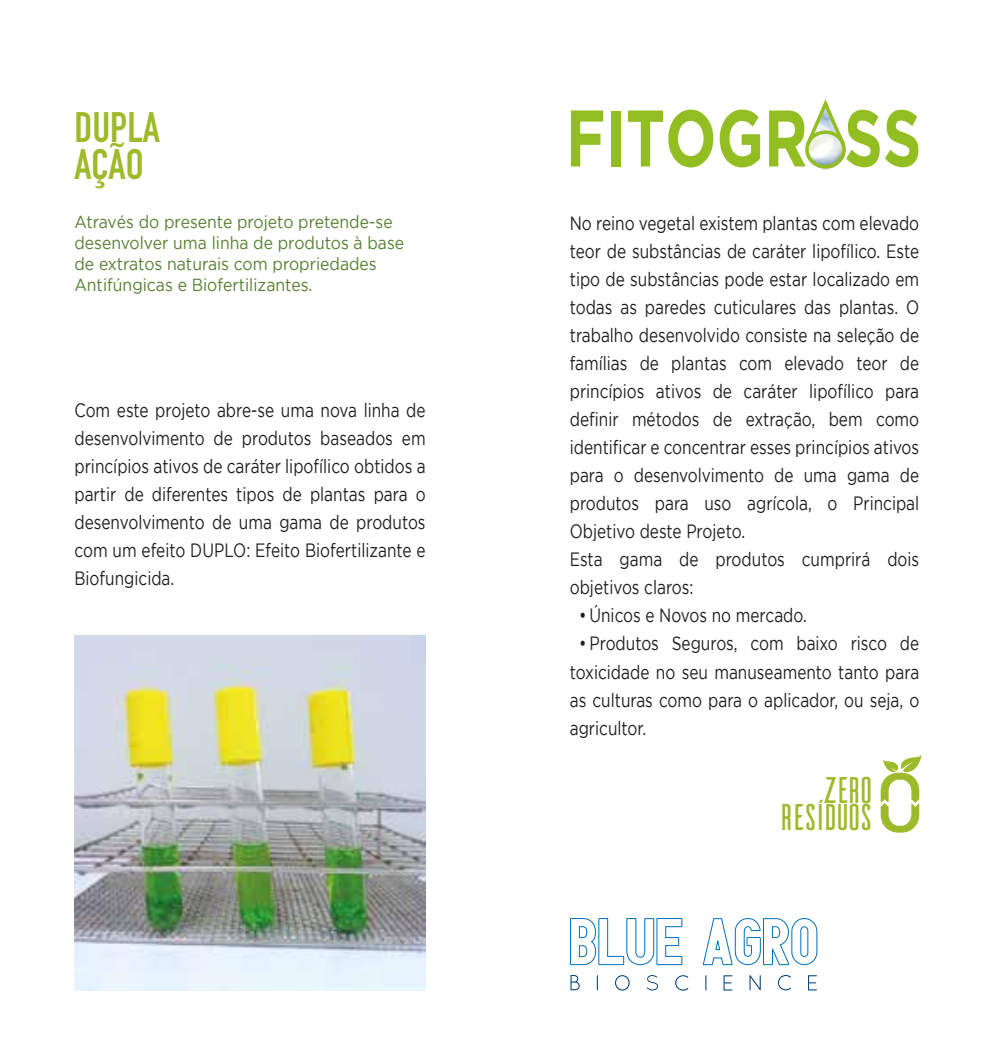
<style>
.page{position:relative;width:993px;height:1042px;background:#fff}
.page>*{position:absolute;margin:0;border:0;box-sizing:border-box;transform-origin:0 0}
.t1{font:700 42px/36.8px "DIN Condensed";color:#9dba2a}
.t2{font:37.1px/27.7px "Ailerons";letter-spacing:-.28em;color:#9dba2a;text-align:right}
.t3{font:19.25px/28px "Gotham";color:#1d1d1b;text-align:justify;scale:.8 1}
.t4{font:17.5px/21px "Gotham";color:#547f2e;scale:.9 1}
</style>
<div class="page">
<svg style="left:570px;top:975px;width:9px;height:15px"></svg>
<svg style="left:596px;top:975px;width:1px;height:15px"></svg>
<svg style="left:615px;top:975px;width:14px;height:15px"></svg>
<svg style="left:646px;top:975px;width:12px;height:15px"></svg>
<svg style="left:675px;top:975px;width:13px;height:15px"></svg>
<svg style="left:570px;top:918px;width:112px;height:47px"></svg>
<svg style="left:702px;top:918px;width:115px;height:72px"></svg>
<svg style="left:570px;top:110px;width:33px;height:56px"></svg>
<div style="left:611px;top:110px;width:9px;height:56px;background:#93be21"></div>
<svg style="left:627px;top:110px;width:35px;height:56px"></svg>
<svg style="left:668px;top:110px;width:45px;height:57px"></svg>
<svg style="left:719px;top:110px;width:40px;height:57px"></svg>
<svg style="left:769px;top:99px;width:149px;height:68px"></svg>
<div style="left:805px;top:130px;width:40px;height:38px;border:3px solid #93be21;border-radius:50%"></div>
<svg style="left:880px;top:755px;width:41px;height:77px"></svg>
<img style="left:74px;top:635px;width:351px;height:356px">
<h1 class="t1" style="left:74px;top:108px;width:87px">DUPLA<br>AÇÃO</h1>
<p class="t4" style="left:74px;top:211px;width:368px">Através do presente projeto pretende-se desenvolver uma linha de produtos à base de extratos naturais com propriedades Antifúngicas e Biofertilizantes.</p>
<p class="t3" style="left:74px;top:396px;width:440px">Com este projeto abre-se uma nova linha de desenvolvimento de produtos baseados em princípios ativos de caráter lipofílico obtidos a partir de diferentes tipos de plantas para o desenvolvimento de uma gama de produtos com um efeito DUPLO: Efeito Biofertilizante e Biofungicida.</p>
<p class="t3" style="left:569px;top:209px;width:438px;text-align:left">No reino vegetal existem plantas com elevado teor de substâncias de caráter lipofílico. Este tipo de substâncias pode estar localizado em todas as paredes cuticulares das plantas. O trabalho desenvolvido consiste na seleção de famílias de plantas com elevado teor de princípios ativos de caráter lipofílico para definir métodos de extração, bem como identificar e concentrar esses princípios ativos para o desenvolvimento de uma gama de produtos para uso agrícola, o Principal Objetivo deste Projeto.<br>Esta gama de produtos cumprirá dois objetivos claros:</p>
<p class="t3" style="left:579px;top:601px;width:286px">• Únicos e Novos no mercado.</p>
<p class="t3" style="left:569px;top:629px;width:438px;text-indent:9px">• Produtos Seguros, com baixo risco de toxicidade no seu manuseamento tanto para as culturas como para o aplicador, ou seja, o agricultor.</p>
<h2 class="t2" style="left:775px;top:776px;width:103px">ZERO<br>RESÍDUOS</h2>
</div>
